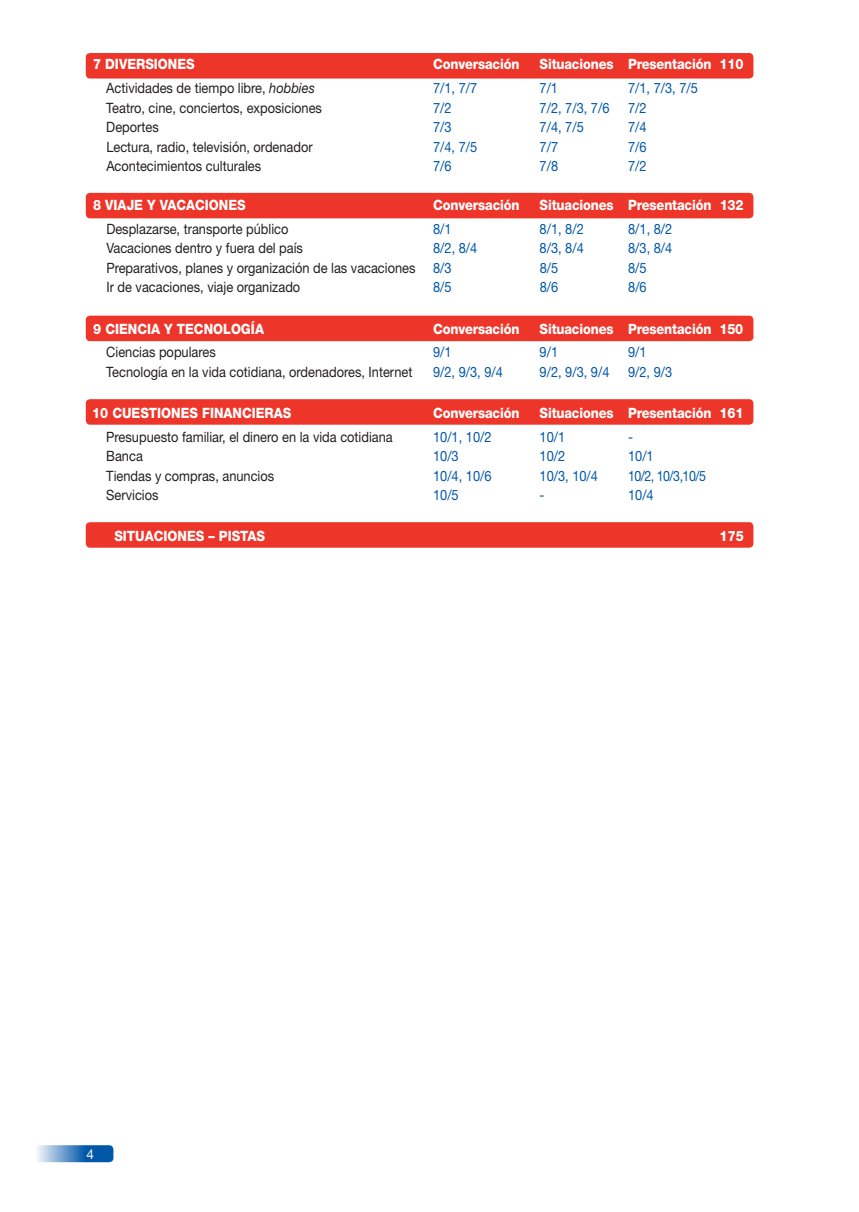
<style>
.page{position:relative;width:859px;height:1212px;background:#fff}
.page>*{position:absolute;margin:0;border:0;box-sizing:border-box;transform-origin:0 0}
.t1{font:14.25px "Helvetica Neue";color:#231f20;scale:.9 1}
.t2{font:800 14.25px "Helvetica Neue";letter-spacing:-.01em;color:#fff;scale:.9 1}
.t3{font:14.25px "Helvetica Neue";color:#0157a8;scale:.9 1}
.t4{font:14.25px "Helvetica Neue";color:#0157a8;scale:.87 1}
.t5{font:13.5px "Helvetica Neue";color:#fff}
.s1{font-style:italic}
.s2{color:#0157a8}
</style>
<div class="page">
<div style="left:86px;top:522px;width:667px;height:26px;background:#ee3529;border-radius:4px"></div>
<div style="left:86px;top:53px;width:667px;height:26px;background:#ee3529;border-radius:4px"></div>
<div style="left:86px;top:193px;width:667px;height:25px;background:#ee3529;border-radius:4px"></div>
<div style="left:86px;top:316px;width:667px;height:25px;background:#ee3529;border-radius:4px"></div>
<div style="left:86px;top:399px;width:667px;height:26px;background:#ee3529;border-radius:4px"></div>
<svg style="left:35px;top:1145px;width:78px;height:17px"></svg>
<p class="t2" style="left:93px;top:56px;width:114px">7 DIVERSIONES</p>
<p class="t2" style="left:433px;top:56px;width:98px">Conversación</p>
<p class="t2" style="left:540px;top:56px;width:228px">Situaciones Presentación 110</p>
<p class="t1" style="left:106px;top:80px;width:233px">Actividades de tiempo libre, <span class="s1">hobbies</span></p>
<p class="t3" style="left:433px;top:80px;width:51px">7/1, 7/7</p>
<p class="t3" style="left:540px;top:80px;width:22px">7/1</p>
<p class="t3" style="left:628px;top:80px;width:79px">7/1, 7/3, 7/5</p>
<p class="t1" style="left:106px;top:99px;width:241px">Teatro, cine, conciertos, exposiciones</p>
<p class="t3" style="left:433px;top:99px;width:22px">7/2</p>
<p class="t3" style="left:540px;top:99px;width:79px">7/2, 7/3, 7/6</p>
<p class="t3" style="left:628px;top:99px;width:22px">7/2</p>
<p class="t1" style="left:106px;top:119px;width:60px">Deportes</p>
<p class="t3" style="left:433px;top:119px;width:22px">7/3</p>
<p class="t3" style="left:540px;top:119px;width:51px">7/4, 7/5</p>
<p class="t3" style="left:628px;top:119px;width:22px">7/4</p>
<p class="t1" style="left:106px;top:138px;width:231px">Lectura, radio, televisión, ordenador</p>
<p class="t3" style="left:433px;top:138px;width:51px">7/4, 7/5</p>
<p class="t3" style="left:540px;top:138px;width:22px">7/7</p>
<p class="t3" style="left:628px;top:138px;width:22px">7/6</p>
<p class="t1" style="left:106px;top:158px;width:174px">Acontecimientos culturales</p>
<p class="t3" style="left:433px;top:158px;width:22px">7/6</p>
<p class="t3" style="left:540px;top:158px;width:22px">7/8</p>
<p class="t3" style="left:628px;top:158px;width:22px">7/2</p>
<p class="t2" style="left:93px;top:197px;width:171px">8 VIAJE Y VACACIONES</p>
<p class="t2" style="left:433px;top:197px;width:98px">Conversación</p>
<p class="t2" style="left:540px;top:197px;width:228px">Situaciones Presentación 132</p>
<p class="t1" style="left:106px;top:220px;width:204px">Desplazarse, transporte público</p>
<p class="t3" style="left:433px;top:220px;width:22px">8/1</p>
<p class="t3" style="left:540px;top:220px;width:51px">8/1, 8/2</p>
<p class="t3" style="left:628px;top:220px;width:51px">8/1, 8/2</p>
<p class="t1" style="left:106px;top:240px;width:220px">Vacaciones dentro y fuera del país</p>
<p class="t3" style="left:433px;top:240px;width:51px">8/2, 8/4</p>
<p class="t3" style="left:540px;top:240px;width:51px">8/3, 8/4</p>
<p class="t3" style="left:628px;top:240px;width:51px">8/3, 8/4</p>
<p class="t1" style="left:106px;top:259px;width:385px">Preparativos, planes y organización de las vacaciones <span class="s2">8/3</span></p>
<p class="t3" style="left:540px;top:259px;width:22px">8/5</p>
<p class="t3" style="left:628px;top:259px;width:22px">8/5</p>
<p class="t1" style="left:106px;top:279px;width:217px">Ir de vacaciones, viaje organizado</p>
<p class="t3" style="left:433px;top:279px;width:22px">8/5</p>
<p class="t3" style="left:540px;top:279px;width:22px">8/6</p>
<p class="t3" style="left:628px;top:279px;width:22px">8/6</p>
<p class="t2" style="left:93px;top:320px;width:191px">9 CIENCIA Y TECNOLOGÍA</p>
<p class="t2" style="left:433px;top:320px;width:98px">Conversación</p>
<p class="t2" style="left:540px;top:320px;width:228px">Situaciones Presentación 150</p>
<p class="t1" style="left:106px;top:344px;width:123px">Ciencias populares</p>
<p class="t3" style="left:433px;top:344px;width:22px">9/1</p>
<p class="t3" style="left:540px;top:344px;width:22px">9/1</p>
<p class="t3" style="left:628px;top:344px;width:22px">9/1</p>
<p class="t1" style="left:106px;top:363px;width:342px">Tecnología en la vida cotidiana, ordenadores, Internet</p>
<p class="t3" style="left:433px;top:363px;width:79px">9/2, 9/3, 9/4</p>
<p class="t3" style="left:540px;top:363px;width:79px">9/2, 9/3, 9/4</p>
<p class="t3" style="left:628px;top:363px;width:51px">9/2, 9/3</p>
<p class="t2" style="left:92px;top:404px;width:223px">10 CUESTIONES FINANCIERAS</p>
<p class="t2" style="left:433px;top:404px;width:98px">Conversación</p>
<p class="t2" style="left:540px;top:404px;width:228px">Situaciones Presentación 161</p>
<p class="t1" style="left:106px;top:428px;width:320px">Presupuesto familiar, el dinero en la vida cotidiana</p>
<p class="t3" style="left:433px;top:428px;width:66px">10/1, 10/2</p>
<p class="t3" style="left:540px;top:428px;width:30px">10/1</p>
<p class="t3" style="left:628px;top:428px;width:7px">-</p>
<p class="t1" style="left:106px;top:448px;width:42px">Banca</p>
<p class="t3" style="left:433px;top:448px;width:30px">10/3</p>
<p class="t3" style="left:540px;top:448px;width:30px">10/2</p>
<p class="t3" style="left:628px;top:448px;width:30px">10/1</p>
<p class="t1" style="left:106px;top:467px;width:188px">Tiendas y compras, anuncios</p>
<p class="t3" style="left:433px;top:467px;width:66px">10/4, 10/6</p>
<p class="t3" style="left:540px;top:467px;width:66px">10/3, 10/4</p>
<p class="t4" style="left:628px;top:467px;width:91px">10/2, 10/3,10/5</p>
<p class="t1" style="left:106px;top:487px;width:60px">Servicios</p>
<p class="t3" style="left:433px;top:487px;width:30px">10/5</p>
<p class="t3" style="left:540px;top:487px;width:7px">-</p>
<p class="t3" style="left:628px;top:487px;width:30px">10/4</p>
<p class="t2" style="left:114px;top:527px;width:169px">SITUACIONES – PISTAS</p>
<p class="t2" style="left:720px;top:527px;width:28px">175</p>
<p class="t5" style="left:87px;top:1146px;width:9px">4</p>
</div>
